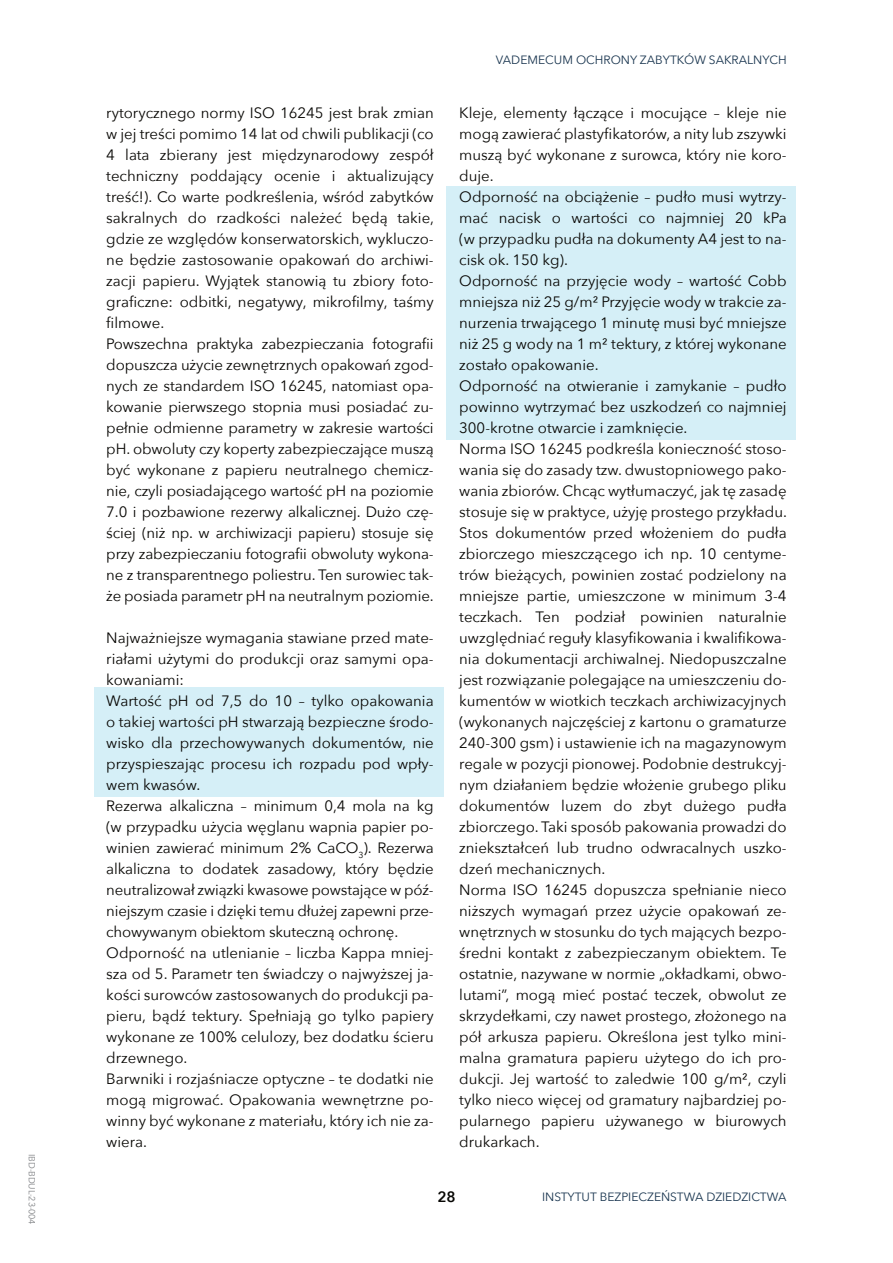
<style>
.page{position:relative;width:893px;height:1263px;background:#fff}
.page>*{position:absolute;margin:0;border:0;box-sizing:border-box;transform-origin:0 0}
.t1{font:15px/21px "Avenir Next";color:#080704}
.t2{font:600 15px "Avenir Next";color:#080704}
.t3{font:12px "Avenir Next";color:#19354f}
.t4{font:9px "Avenir Next";letter-spacing:-.02em;color:#808285}
</style>
<div class="page">
<div style="left:446px;top:186px;width:350px;height:254px;background:#d5eff7"></div>
<div style="left:94px;top:687px;width:350px;height:109px;background:#d5eff7"></div>
<p class="t4" style="left:38px;top:1154px;width:72px;rotate:90deg">IBD-BDUL-23-004</p>
<p class="t1" style="left:106px;top:102px;width:329px">rytorycznego normy ISO 16245 jest brak zmian w jej treści pomimo 14 lat od chwili publikacji (co 4 lata zbierany jest międzynarodowy zespół techniczny poddający ocenie i aktualizujący treść!). Co warte podkreślenia, wśród zabytków sakralnych do rzadkości należeć będą takie, gdzie ze względów konserwatorskich, wykluczo&shy;ne będzie zastosowanie opakowań do archiwi&shy;zacji papieru. Wyjątek stanowią tu zbiory foto&shy;graficzne: odbitki, negatywy, mikrofilmy, taśmy filmowe.<br>Powszechna praktyka zabezpieczania fotografii dopuszcza użycie zewnętrznych opakowań zgod&shy;nych ze standardem ISO 16245, natomiast opa&shy;kowanie pierwszego stopnia musi posiadać zu&shy;pełnie odmienne parametry w zakresie wartości pH. obwoluty czy koperty zabezpieczające muszą być wykonane z papieru neutralnego chemicz&shy;nie, czyli posiadającego wartość pH na poziomie 7.0 i pozbawione rezerwy alkalicznej. Dużo czę&shy;ściej (niż np. w archiwizacji papieru) stosuje się przy zabezpieczaniu fotografii obwoluty wykona&shy;ne z transparentnego poliestru. Ten surowiec tak&shy;że posiada parametr pH na neutralnym poziomie.</p>
<p class="t1" style="left:106px;top:627px;width:329px">Najważniejsze wymagania stawiane przed mate&shy;riałami użytymi do produkcji oraz samymi opa&shy;kowaniami:<br>Wartość pH od 7,5 do 10 – tylko opakowania o takiej wartości pH stwarzają bezpieczne środo&shy;wisko dla przechowywanych dokumentów, nie przyspieszając procesu ich rozpadu pod wpły&shy;wem kwasów.<br>Rezerwa alkaliczna – minimum 0,4 mola na kg (w przypadku użycia węglanu wapnia papier po&shy;winien zawierać minimum 2% CaCO<sub>3</sub>). Rezerwa alkaliczna to dodatek zasadowy, który będzie neutralizował związki kwasowe powstające w póź&shy;niejszym czasie i dzięki temu dłużej zapewni prze&shy;chowywanym obiektom skuteczną ochronę.<br>Odporność na utlenianie – liczba Kappa mniej&shy;sza od 5. Parametr ten świadczy o najwyższej ja&shy;kości surowców zastosowanych do produkcji pa&shy;pieru, bądź tektury. Spełniają go tylko papiery wykonane ze 100% celulozy, bez dodatku ścieru drzewnego.<br>Barwniki i rozjaśniacze optyczne – te dodatki nie mogą migrować. Opakowania wewnętrzne po&shy;winny być wykonane z materiału, który ich nie za&shy;wiera.</p>
<p class="t3" style="left:496px;top:52px;width:292px">VADEMECUM OCHRONY ZABYTKÓW SAKRALNYCH</p>
<p class="t1" style="left:459px;top:102px;width:329px">Kleje, elementy łączące i mocujące – kleje nie mogą zawierać plastyfikatorów, a nity lub zszywki muszą być wykonane z surowca, który nie koro&shy;duje.<br>Odporność na obciążenie – pudło musi wytrzy&shy;mać nacisk o wartości co najmniej 20 kPa (w przypadku pudła na dokumenty A4 jest to na&shy;cisk ok. 150 kg).<br>Odporność na przyjęcie wody – wartość Cobb mniejsza niż 25 g/m² Przyjęcie wody w trakcie za&shy;nurzenia trwającego 1 minutę musi być mniejsze niż 25 g wody na 1 m² tektury, z której wykonane zostało opakowanie.<br>Odporność na otwieranie i zamykanie – pudło powinno wytrzymać bez uszkodzeń co najmniej 300-krotne otwarcie i zamknięcie.<br>Norma ISO 16245 podkreśla konieczność stoso&shy;wania się do zasady tzw. dwustopniowego pako&shy;wania zbiorów. Chcąc wytłumaczyć, jak tę zasadę stosuje się w praktyce, użyję prostego przykładu.<br>Stos dokumentów przed włożeniem do pudła zbiorczego mieszczącego ich np. 10 centyme&shy;trów bieżących, powinien zostać podzielony na mniejsze partie, umieszczone w minimum 3-4 teczkach. Ten podział powinien naturalnie uwzględniać reguły klasyfikowania i kwalifikowa&shy;nia dokumentacji archiwalnej. Niedopuszczalne jest rozwiązanie polegające na umieszczeniu do&shy;kumentów w wiotkich teczkach archiwizacyjnych (wykonanych najczęściej z kartonu o gramaturze 240-300 gsm) i ustawienie ich na magazynowym regale w pozycji pionowej. Podobnie destrukcyj&shy;nym działaniem będzie włożenie grubego pliku dokumentów luzem do zbyt dużego pudła zbiorczego. Taki sposób pakowania prowadzi do zniekształceń lub trudno odwracalnych uszko&shy;dzeń mechanicznych.<br>Norma ISO 16245 dopuszcza spełnianie nieco niższych wymagań przez użycie opakowań ze&shy;wnętrznych w stosunku do tych mających bezpo&shy;średni kontakt z zabezpieczanym obiektem. Te ostatnie, nazywane w normie „okładkami, obwo&shy;lutami”, mogą mieć postać teczek, obwolut ze skrzydełkami, czy nawet prostego, złożonego na pół arkusza papieru. Określona jest tylko mini&shy;malna gramatura papieru użytego do ich pro&shy;dukcji. Jej wartość to zaledwie 100 g/m², czyli tylko nieco więcej od gramatury najbardziej po&shy;pularnego papieru używanego w biurowych drukarkach.</p>
<p class="t2" style="left:437px;top:1187px;width:20px">28</p>
<p class="t3" style="left:542px;top:1188px;width:246px">INSTYTUT BEZPIECZEŃSTWA DZIEDZICTWA</p>
</div>
